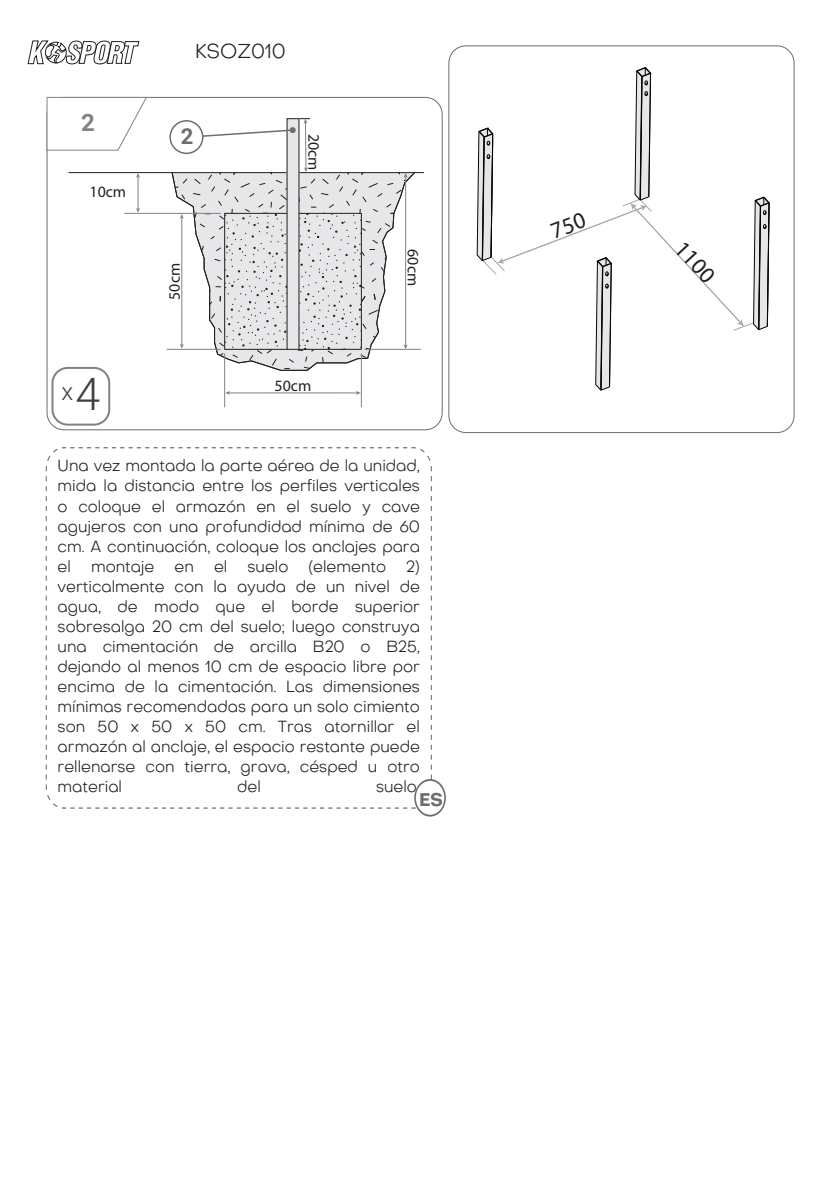
<style>
.page{position:relative;width:840px;height:1191px;background:#fff}
.page>*{position:absolute;margin:0;border:0;box-sizing:border-box;transform-origin:0 0}
.t1{font:300 24.2px "Roboto";color:#3e3e3f}
.Styl_akapitowy_1{font:700 24px "Roboto";color:#808285}
.t2{font:23.2px "Myriad Pro";color:#231f20}
.t3{font:700 22px "Roboto";color:#6c6d70}
.t4{font:300 20px "Octarine";color:#231f20}
.t5{font:700 18px "Octarine";color:#6c6d70}
.t6{font:300 16px/20px "Octarine";color:#231f20;text-align:justify}
.t7{font:16px "Myriad Pro";color:#231f20}
.t8{font:15.8px "Myriad Pro";color:#231f20}
.s1{font-size:44.6px}
</style>
<div class="page">
<svg style="left:27px;top:40px;width:112px;height:24px"></svg>
<svg style="left:171px;top:173px;width:244px;height:198px;fill:#e6e7e9"></svg>
<svg style="left:226px;top:215px;width:133px;height:132px;background:#dddee0"></svg>
<div style="left:224px;top:213px;width:137px;height:136px;border:1px solid #231f20"></div>
<hr style="left:299px;top:172px;width:124px;height:1px;background:#231f20">
<hr style="left:69px;top:172px;width:217px;height:1px;background:#231f20">
<div style="left:287px;top:119px;width:12px;height:230px;background:#e6e7e9"></div>
<hr style="left:181px;top:217px;width:1px;height:128px;background:#808285">
<svg style="left:180px;top:344px;width:4px;height:5px"></svg>
<svg style="left:180px;top:214px;width:4px;height:5px"></svg>
<hr style="left:405px;top:176px;width:1px;height:170px;background:#808285">
<svg style="left:403px;top:173px;width:4px;height:5px"></svg>
<svg style="left:403px;top:344px;width:4px;height:5px"></svg>
<hr style="left:228px;top:392px;width:129px;height:1px;background:#808285">
<svg style="left:225px;top:391px;width:5px;height:4px"></svg>
<svg style="left:355px;top:391px;width:5px;height:4px"></svg>
<hr style="left:137px;top:176px;width:1px;height:33px;background:#808285">
<svg style="left:136px;top:208px;width:4px;height:5px"></svg>
<svg style="left:136px;top:173px;width:4px;height:5px"></svg>
<hr style="left:305px;top:122px;width:1px;height:47px;background:#808285">
<svg style="left:304px;top:167px;width:4px;height:5px"></svg>
<hr style="left:124px;top:213px;width:97px;height:1px;background:#808285">
<hr style="left:167px;top:349px;width:54px;height:1px;background:#808285">
<hr style="left:364px;top:349px;width:56px;height:1px;background:#808285">
<hr style="left:224px;top:353px;width:1px;height:54px;background:#808285">
<hr style="left:360px;top:353px;width:1px;height:54px;background:#808285">
<svg style="left:46px;top:96px;width:102px;height:55px"></svg>
<div style="left:51px;top:367px;width:59px;height:58px;border:2px solid #808285;border-radius:15px"></div>
<svg style="left:201px;top:118px;width:108px;height:20px"></svg>
<div style="left:169px;top:120px;width:34px;height:34px;border:2px solid #6c6d70;border-radius:50%"></div>
<div style="left:448px;top:45px;width:346px;height:388px;border:1px solid #6c6d70;border-radius:17px"></div>
<svg style="left:45px;top:447px;width:387px;height:362px"></svg>
<div style="left:415px;top:780px;width:30px;height:35px;background:#fff;border-radius:50%"></div>
<div style="left:414px;top:779px;width:31px;height:37px;border:2px solid #6c6d70;border-radius:50%"></div>
<svg style="left:476px;top:67px;width:293px;height:324px"></svg>
<p class="Styl_akapitowy_1" style="left:81px;top:106px;width:15px">2</p>
<p class="t8" style="left:89px;top:182px;width:38px">10cm</p>
<p class="t1" style="left:62px;top:374px;width:40px">x<span class="s1">4</span></p>
<p class="t4" style="left:195px;top:36px;width:92px">KSOZ010</p>
<p class="t3" style="left:181px;top:121px;width:14px">2</p>
<p class="t7" style="left:324px;top:134px;width:38px;rotate:90deg">20cm</p>
<p class="t7" style="left:164px;top:300px;width:38px;rotate:-90deg">50cm</p>
<p class="t8" style="left:274px;top:376px;width:38px">50cm</p>
<p class="t7" style="left:423px;top:249px;width:38px;rotate:90deg">60cm</p>
<p class="t6" style="left:58px;top:455px;width:363px">Una vez montada la parte aérea de la unidad, mida la distancia entre los perfiles verticales o coloque el armazón en el suelo y cave agujeros con una profundidad mínima de 60 cm. A continuación, coloque los anclajes para el</p>
<p class="t6" style="left:58px;top:555px;width:363px;text-indent:348px">2) verticalmente con la ayuda de un nivel de agua, de modo que el borde superior sobresalga 20 cm del suelo; luego construya una cimentación de arcilla B20 o B25, dejando al menos 10 cm de espacio libre por encima de la cimentación. Las dimensiones mínimas recomendadas para un solo cimiento son 50 x 50 x 50 cm. Tras atornillar el armazón al anclaje, el espacio restante puede rellenarse con tierra, grava, césped u otro material</p>
<p class="t6" style="left:91px;top:555px;width:65px">montaje</p>
<p class="t6" style="left:174px;top:555px;width:21px">en</p>
<p class="t6" style="left:214px;top:555px;width:15px">el</p>
<p class="t6" style="left:247px;top:555px;width:42px">suelo</p>
<p class="t6" style="left:308px;top:555px;width:79px">(elemento</p>
<p class="t6" style="left:237px;top:775px;width:25px">del</p>
<p class="t6" style="left:376px;top:775px;width:45px">suelo.</p>
<p class="t5" style="left:419px;top:786px;width:25px">ES</p>
<p class="t2" style="left:689px;top:235px;width:49px;rotate:47deg">1100</p>
</div>
